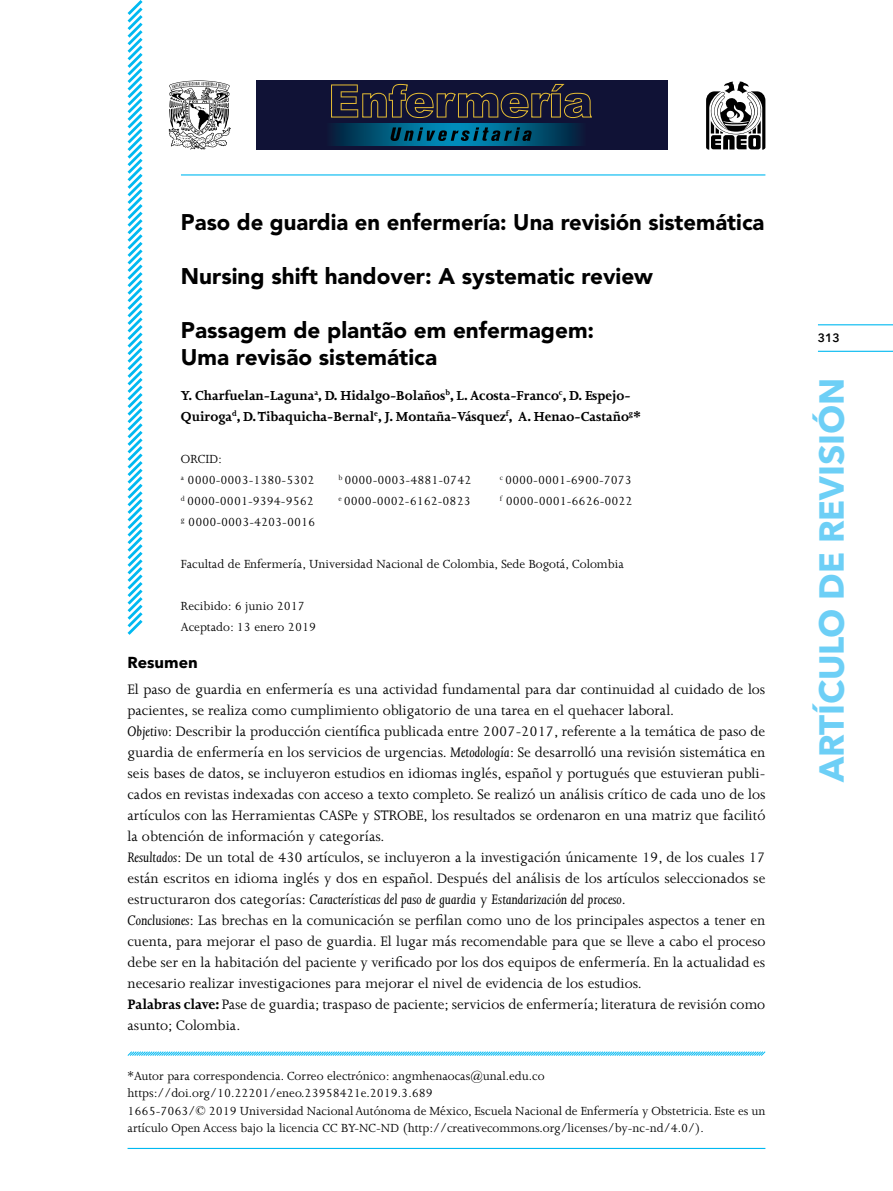
<style>
.page{position:relative;width:893px;height:1191px;background:#fff}
.page>*{position:absolute;margin:0;border:0;box-sizing:border-box;transform-origin:0 0}
.t1{font:700 34.5px "Avenir Next LT Pro";color:#6dcff6}
.Título_1{font:900 22.5px/27px "Avenir LT Std";color:#000}
.Texto_articulo_1{font:15.75px/21px "Joanna MT Std";color:#000;text-align:justify}
.Subtitulos{font:700 15.75px "Avenir Next LT Pro";color:#000}
.Autores{font:700 15px/21px "Joanna MT Std";color:#000}
.Notas{font:13.5px/17.5px "Joanna MT Std";color:#000}
.t2{font:600 12px "Avenir Next LT Pro";color:#000}
.s1{font-style:italic}
.s2{font-weight:700}
</style>
<div class="page">
<svg style="left:706px;top:81px;width:59px;height:69px"></svg>
<svg style="left:169px;top:80px;width:62px;height:70px"></svg>
<div style="left:256px;top:80px;width:412px;height:70px;background:#101236"></div>
<img style="left:332px;top:124px;width:248px;height:21px">
<svg style="left:391px;top:127px;width:141px;height:14px;background:#004f6a"></svg>
<svg style="left:331px;top:84px;width:261px;height:34px"></svg>
<svg style="left:127px;top:1051px;width:639px;height:5px;background:#82dcf7"></svg>
<hr style="left:181px;top:174px;width:584px;height:1px;background:#00b9f1">
<hr style="left:128px;top:1147px;width:637px;height:2px;background:#00b9f1">
<hr style="left:818px;top:351px;width:75px;height:1px;background:#00b9f1">
<hr style="left:818px;top:324px;width:75px;height:1px;background:#00b9f1">
<svg style="left:127px;top:0;width:16px;height:635px"></svg>
<p class="Título_1" style="left:181px;top:208px;width:585px">Paso de guardia en enfermería: Una revisión sistemática</p>
<p class="Título_1" style="left:181px;top:262px;width:474px">Nursing shift handover: A systematic review</p>
<p class="Título_1" style="left:181px;top:316px;width:415px">Passagem de plantão em enfermagem:<br>Uma revisão sistemática</p>
<p class="Autores" style="left:181px;top:385px;width:462px">Y. Charfuelan-Laguna<sup>a</sup>, D. Hidalgo-Bolaños<sup>b</sup>, L. Acosta-Franco<sup>c</sup>, D. Espejo-<br>Quiroga<sup>d</sup>, D. Tibaquicha-Bernal<sup>e</sup>, J. Montaña-Vásquez<sup>f</sup>, A. Henao-Castaño<sup>g</sup>*</p>
<p class="Notas" style="left:181px;top:450px;width:43px">ORCID:</p>
<p class="Notas" style="left:181px;top:471px;width:135px"><sup>a</sup> 0000-0003-1380-5302</p>
<p class="Notas" style="left:338px;top:471px;width:134px"><sup>b</sup> 0000-0003-4881-0742</p>
<p class="Notas" style="left:500px;top:471px;width:134px"><sup>c</sup> 0000-0001-6900-7073</p>
<p class="Notas" style="left:181px;top:492px;width:134px"><sup>d</sup> 0000-0001-9394-9562</p>
<p class="Notas" style="left:338px;top:492px;width:134px"><sup>e</sup> 0000-0002-6162-0823</p>
<p class="Notas" style="left:500px;top:492px;width:134px"><sup>f</sup> 0000-0001-6626-0022</p>
<p class="Notas" style="left:181px;top:513px;width:136px"><sup>g</sup> 0000-0003-4203-0016</p>
<p class="Notas" style="left:181px;top:555px;width:444px">Facultad de Enfermería, Universidad Nacional de Colombia, Sede Bogotá, Colombia</p>
<p class="Notas" style="left:181px;top:597px;width:125px">Recibido: 6 junio 2017</p>
<p class="Notas" style="left:181px;top:618px;width:137px">Aceptado: 13 enero 2019</p>
<p class="Subtitulos" style="left:128px;top:653px;width:72px">Resumen</p>
<p class="Texto_articulo_1" style="left:128px;top:679px;width:639px">El paso de guardia en enfermería es una actividad fundamental para dar continuidad al cuidado de los pacientes, se realiza como cumplimiento obligatorio de una tarea en el quehacer laboral.</p>
<p class="Texto_articulo_1" style="left:128px;top:721px;width:639px"><span class="s1">Objetivo</span>: Describir la producción científica publicada entre 2007-2017, referente a la temática de paso de guardia de enfermería en los servicios de urgencias. <span class="s1">Metodología</span>: Se desarrolló una revisión sistemática en seis bases de datos, se incluyeron estudios en idiomas inglés, español y portugués que estuvieran publi&shy;cados en revistas indexadas con acceso a texto completo. Se realizó un análisis crítico de cada uno de los artículos con las Herramientas CASPe y STROBE, los resultados se ordenaron en una matriz que facilitó la obtención de información y categorías.</p>
<p class="Texto_articulo_1" style="left:128px;top:847px;width:639px"><span class="s1">Resultados</span>: De un total de 430 artículos, se incluyeron a la investigación únicamente 19, de los cuales 17 están escritos en idioma inglés y dos en español. Después del análisis de los artículos seleccionados se estructuraron dos categorías: <span class="s1">Características del paso de guardia</span> y <span class="s1">Estandarización del proceso</span>.</p>
<p class="Texto_articulo_1" style="left:128px;top:910px;width:639px"><span class="s1">Conclusiones</span>: Las brechas en la comunicación se perfilan como uno de los principales aspectos a tener en cuenta, para mejorar el paso de guardia. El lugar más recomendable para que se lleve a cabo el proceso debe ser en la habitación del paciente y verificado por los dos equipos de enfermería. En la actualidad es necesario realizar investigaciones para mejorar el nivel de evidencia de los estudios.</p>
<p class="Texto_articulo_1" style="left:128px;top:994px;width:639px"><span class="s2">Palabras clave:</span> Pase de guardia; traspaso de paciente; servicios de enfermería; literatura de revisión como asunto; Colombia.</p>
<p class="Notas" style="left:128px;top:1067px;width:639px">*Autor para correspondencia. Correo electrónico: angmhenaocas@unal.edu.co https://doi.org/10.22201/eneo.23958421e.2019.3.689<br>1665-7063/© 2019 Universidad Nacional Autónoma de México, Escuela Nacional de Enfermería y Obstetricia. Este es un artículo Open Access bajo la licencia CC BY-NC-ND (http://creativecommons.org/licenses/by-nc-nd/4.0/).</p>
<p class="t2" style="left:818px;top:330px;width:23px">313</p>
<h1 class="t1" style="left:811px;top:782px;width:406px;rotate:-90deg">ARTÍCULO DE REVISIÓN</h1>
</div>
